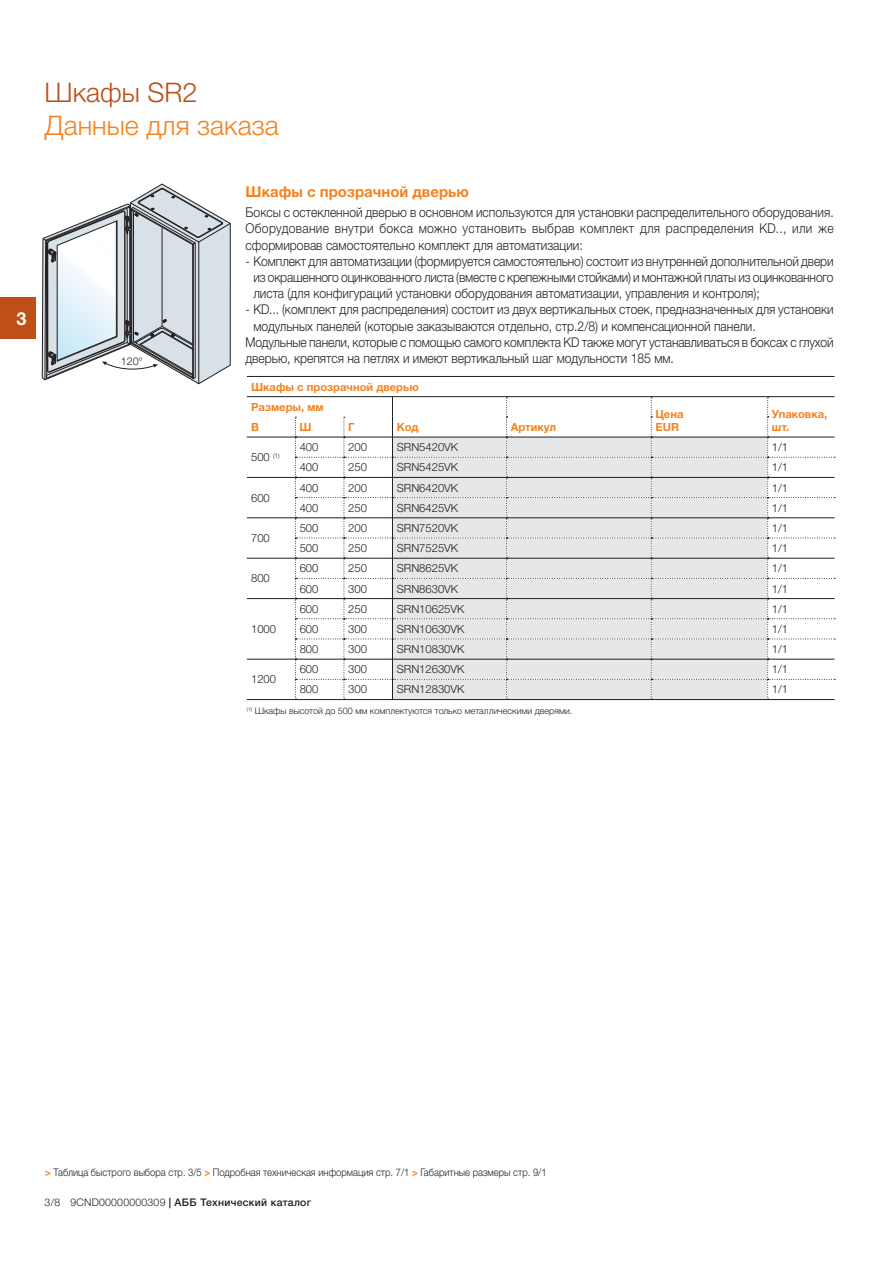
<style>
.page{position:relative;width:893px;height:1263px;background:#fff}
.page>*{position:absolute;margin:0;border:0;box-sizing:border-box;transform-origin:0 0}
.t1{font:300 27px "Helvetica Neue LTW1 G";color:#f5821f}
.t2{font:300 27px "Helvetica Neue LTW1 G";color:#bd4f17}
.t3{font:700 18px "Helvetica Neue LTW1 G";color:#fff}
.t4{font:700 15px "Helvetica Neue LTW1 G";color:#f5821f}
.t5{font:300 13.5px/16.2px "Helvetica Neue LTW1 G";color:#231f20;text-align:justify;scale:.9 1}
.t6{font:300 11.25px "Helvetica Neue LTW1 G";color:#231f20}
.t7{font:700 11.25px/12.8px "Helvetica Neue LTW1 G";color:#f5821f}
.t8{font:300 10.65px "Helvetica Neue LT Std";color:#231f20}
.t9{font:300 10.5px "Helvetica Neue LTW1 G";color:#231f20;scale:.9 1}
.t10{font:500 10.5px "Helvetica Neue LTW1 G";letter-spacing:.03em;color:#231f20}
.t11{font:300 9px "Helvetica Neue LTW1 G";color:#231f20}
.s1{font-weight:700;color:#f5821f}
.s2{font-weight:300}
</style>
<div class="page">
<svg style="left:42px;top:184px;width:189px;height:200px"></svg>
<div style="left:0;top:298px;width:35px;height:41px;background:#bd4f17"></div>
<hr style="left:247px;top:376px;width:587px;height:1px;background:#231f20">
<hr style="left:247px;top:396px;width:587px;height:1px;background:#231f20">
<hr style="left:247px;top:477px;width:587px;height:1px;background:#231f20">
<hr style="left:247px;top:518px;width:587px;height:1px;background:#231f20">
<hr style="left:247px;top:558px;width:587px;height:1px;background:#231f20">
<hr style="left:247px;top:598px;width:587px;height:1px;background:#231f20">
<svg style="left:295px;top:397px;width:540px;height:303px"></svg>
<hr style="left:247px;top:659px;width:48px;height:1px;background:#231f20">
<hr style="left:247px;top:437px;width:587px;height:1px;background:#231f20">
<hr style="left:295px;top:659px;width:539px;height:1px;background:#231f20">
<hr style="left:247px;top:699px;width:587px;height:1px;background:#231f20">
<h2 class="t3" style="left:17px;top:308px;width:12px">3</h2>
<h1 class="t2" style="left:45px;top:83px;width:154px">Шкафы SR2</h1>
<h1 class="t1" style="left:45px;top:115px;width:236px">Данные для заказа</h1>
<p class="t8" style="left:121px;top:355px;width:24px">120°</p>
<p class="t4" style="left:246px;top:183px;width:225px">Шкафы с прозрачной дверью</p>
<p class="t5" style="left:246px;top:206px;width:655px">Боксы с остекленной дверью в основном используются для установки распределительного оборудования.<br>Оборудование внутри бокса можно установить выбрав комплект для распределения KD.., или же сформировав самостоятельно комплект для автоматизации:</p>
<p class="t5" style="left:253px;top:255px;width:646px;text-indent:-8px">- Комплект для автоматизации (формируется самостоятельно) состоит из внутренней дополнительной двери из окрашенного оцинкованного листа (вместе с крепежными стойками) и монтажной платы из оцинкованного листа (для конфигураций установки оборудования автоматизации, управления и контроля);</p>
<p class="t5" style="left:246px;top:303px;width:655px">- KD... (комплект для распределения) состоит из двух вертикальных стоек, предназначенных для установки</p>
<p class="t5" style="left:253px;top:319px;width:560px">модульных панелей (которые заказываются отдельно, стр.2/8) и компенсационной панели.</p>
<p class="t5" style="left:246px;top:336px;width:655px">Модульные панели, которые с помощью самого комплекта KD также могут устанавливаться в боксах с глухой</p>
<p class="t5" style="left:246px;top:352px;width:477px">дверью, крепятся на петлях и имеют вертикальный шаг модульности 185 мм.</p>
<p class="t7" style="left:251px;top:380px;width:169px">Шкафы с прозрачной дверью</p>
<p class="t7" style="left:251px;top:401px;width:74px">Размеры, мм</p>
<p class="t7" style="left:397px;top:421px;width:23px">Код</p>
<p class="t7" style="left:511px;top:421px;width:47px">Артикул</p>
<p class="t7" style="left:655px;top:408px;width:30px">Цена<br>EUR</p>
<p class="t7" style="left:772px;top:408px;width:57px">Упаковка,</p>
<p class="t7" style="left:251px;top:421px;width:9px">В</p>
<p class="t7" style="left:300px;top:421px;width:14px">Ш</p>
<p class="t7" style="left:348px;top:421px;width:8px">Г</p>
<p class="t7" style="left:772px;top:421px;width:19px">шт.</p>
<p class="t6" style="left:251px;top:453px;width:30px">500 <sup>(1)</sup></p>
<p class="t6" style="left:300px;top:443px;width:20px">400</p>
<p class="t6" style="left:348px;top:443px;width:20px">200</p>
<p class="t6" style="left:397px;top:443px;width:63px">SRN5420VK</p>
<p class="t6" style="left:772px;top:443px;width:18px">1/1</p>
<p class="t6" style="left:300px;top:463px;width:20px">400</p>
<p class="t6" style="left:348px;top:463px;width:20px">250</p>
<p class="t6" style="left:397px;top:463px;width:63px">SRN5425VK</p>
<p class="t6" style="left:772px;top:463px;width:18px">1/1</p>
<p class="t6" style="left:251px;top:494px;width:20px">600</p>
<p class="t6" style="left:251px;top:534px;width:20px">700</p>
<p class="t6" style="left:251px;top:574px;width:20px">800</p>
<p class="t6" style="left:251px;top:625px;width:27px">1000</p>
<p class="t6" style="left:251px;top:675px;width:27px">1200</p>
<p class="t6" style="left:300px;top:484px;width:20px">400</p>
<p class="t6" style="left:348px;top:484px;width:20px">200</p>
<p class="t6" style="left:397px;top:484px;width:63px">SRN6420VK</p>
<p class="t6" style="left:772px;top:484px;width:18px">1/1</p>
<p class="t6" style="left:300px;top:504px;width:20px">400</p>
<p class="t6" style="left:348px;top:504px;width:20px">250</p>
<p class="t6" style="left:397px;top:504px;width:63px">SRN6425VK</p>
<p class="t6" style="left:772px;top:504px;width:18px">1/1</p>
<p class="t6" style="left:300px;top:524px;width:20px">500</p>
<p class="t6" style="left:348px;top:524px;width:20px">200</p>
<p class="t6" style="left:397px;top:524px;width:63px">SRN7520VK</p>
<p class="t6" style="left:772px;top:524px;width:18px">1/1</p>
<p class="t6" style="left:300px;top:544px;width:20px">500</p>
<p class="t6" style="left:348px;top:544px;width:20px">250</p>
<p class="t6" style="left:397px;top:544px;width:63px">SRN7525VK</p>
<p class="t6" style="left:772px;top:544px;width:18px">1/1</p>
<p class="t6" style="left:300px;top:564px;width:20px">600</p>
<p class="t6" style="left:348px;top:564px;width:20px">250</p>
<p class="t6" style="left:397px;top:564px;width:63px">SRN8625VK</p>
<p class="t6" style="left:772px;top:564px;width:18px">1/1</p>
<p class="t6" style="left:300px;top:585px;width:20px">600</p>
<p class="t6" style="left:348px;top:585px;width:20px">300</p>
<p class="t6" style="left:397px;top:585px;width:63px">SRN8630VK</p>
<p class="t6" style="left:772px;top:585px;width:18px">1/1</p>
<p class="t6" style="left:300px;top:605px;width:20px">600</p>
<p class="t6" style="left:348px;top:605px;width:20px">250</p>
<p class="t6" style="left:397px;top:605px;width:69px">SRN10625VK</p>
<p class="t6" style="left:772px;top:605px;width:18px">1/1</p>
<p class="t6" style="left:300px;top:625px;width:20px">600</p>
<p class="t6" style="left:348px;top:625px;width:20px">300</p>
<p class="t6" style="left:397px;top:625px;width:69px">SRN10630VK</p>
<p class="t6" style="left:772px;top:625px;width:18px">1/1</p>
<p class="t6" style="left:300px;top:645px;width:20px">800</p>
<p class="t6" style="left:348px;top:645px;width:20px">300</p>
<p class="t6" style="left:397px;top:645px;width:69px">SRN10830VK</p>
<p class="t6" style="left:772px;top:645px;width:18px">1/1</p>
<p class="t6" style="left:300px;top:665px;width:20px">600</p>
<p class="t6" style="left:348px;top:665px;width:20px">300</p>
<p class="t6" style="left:397px;top:665px;width:69px">SRN12630VK</p>
<p class="t6" style="left:772px;top:665px;width:18px">1/1</p>
<p class="t6" style="left:300px;top:685px;width:20px">800</p>
<p class="t6" style="left:348px;top:685px;width:20px">300</p>
<p class="t6" style="left:397px;top:685px;width:69px">SRN12830VK</p>
<p class="t6" style="left:772px;top:685px;width:18px">1/1</p>
<p class="t11" style="left:247px;top:707px;width:327px"><sup>(1)</sup> Шкафы высотой до 500 мм комплектуются только металлическими дверями.</p>
<p class="t9" style="left:45px;top:1169px;width:558px"><span class="s1">&gt;</span> Таблица быстрого выбора стр. 3/5 <span class="s1">&gt;</span> Подробная техническая информация стр. 7/1 <span class="s1">&gt;</span> Габаритные размеры стр. 9/1</p>
<p class="t10" style="left:45px;top:1196px;width:268px"><span class="s2">3/8 9CND00000000309</span> | АББ Технический каталог</p>
</div>
